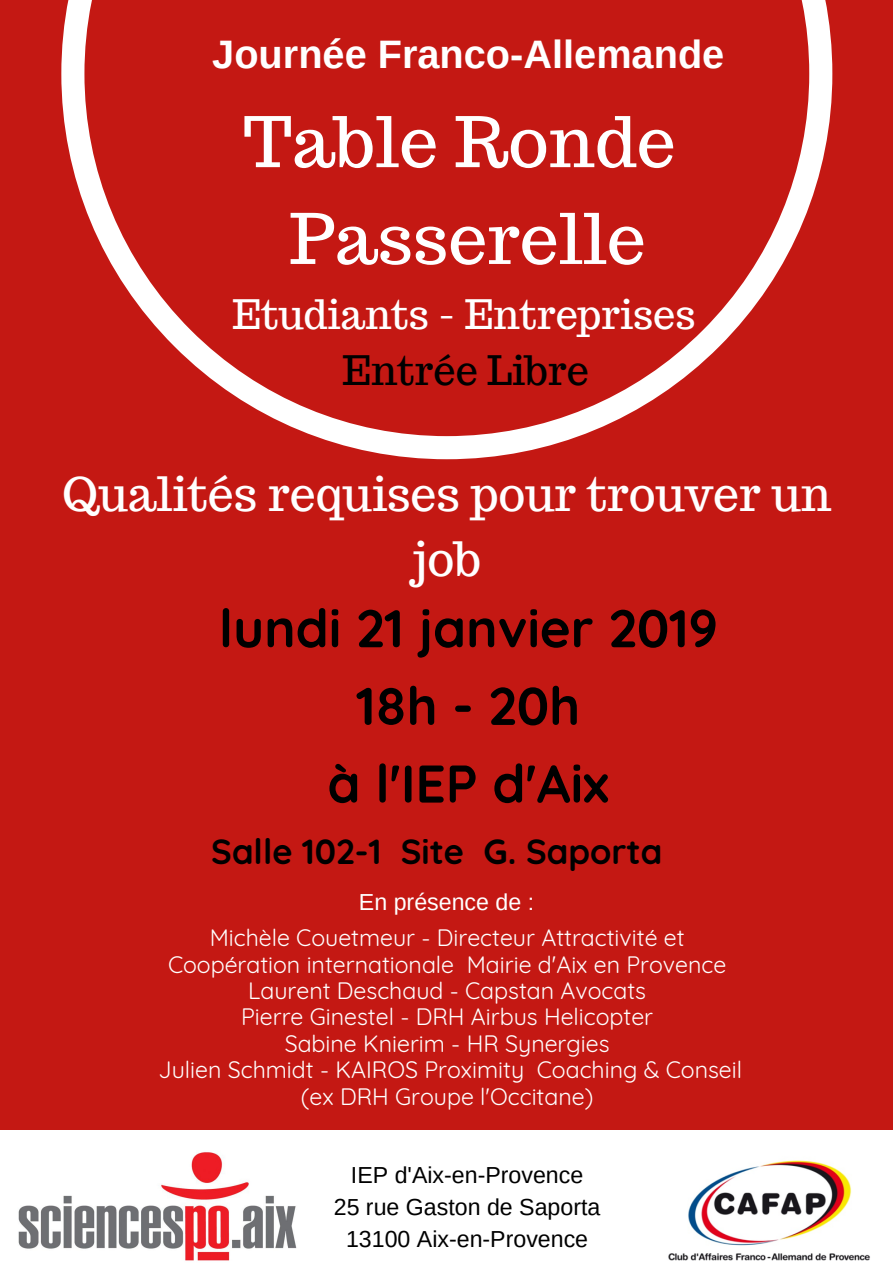
<style>
.page{position:relative;width:893px;height:1263px;background:#c41813}
.page>*{position:absolute;margin:0;border:0;box-sizing:border-box;transform-origin:0 0}
.t1{font:69.53px/96.8px "Trocchi";color:#fff;text-align:center}
.t2{font:700 52.95px/77.6px "Quicksand";color:#000;text-align:center}
.t3{font:46.35px/64.7px "Trocchi";color:#fff;text-align:center}
.t4{font:700 39.75px "Arimo";color:#fff}
.t5{font:39.75px "Trocchi";color:#fff}
.t6{font:39.75px "Trocchi";color:#000}
.t7{font:700 34.72px "Quicksand";color:#000}
.t8{font:23.17px/26.5px "Quicksand";color:#fff;text-align:center}
.t9{font:23.17px/32.1px "Arimo";color:#000;text-align:center}
.t10{font:23.17px "Arimo";color:#fff}
</style>
<div class="page">
<div style="left:0;top:1130px;width:893px;height:133px;background:#fff"></div>
<img style="left:668px;top:1160px;width:202px;height:101px">
<img style="left:18px;top:1152px;width:279px;height:109px">
<svg style="left:61px;top:0;width:771px;height:459px"></svg>
<h3 class="t4" style="left:212px;top:32px;width:514px">Journée Franco-Allemande</h3>
<h1 class="t1" style="left:243px;top:93px;width:434px">Table Ronde<br>Passerelle</h1>
<h3 class="t5" style="left:233px;top:289px;width:464px">Etudiants - Entreprises</h3>
<h3 class="t6" style="left:342px;top:344px;width:248px">Entrée Libre</h3>
<h3 class="t3" style="left:62px;top:462px;width:771px">Qualités requises pour trouver un job</h3>
<h2 class="t2" style="left:219px;top:589px;width:500px">lundi 21 janvier 2019<br>18h - 20h<br>à l'IEP d'Aix</h2>
<h3 class="t7" style="left:211px;top:830px;width:453px">Salle 102-1 Site G. Saporta</h3>
<p class="t10" style="left:359px;top:889px;width:177px">En présence de :</p>
<p class="t8" style="left:158px;top:924px;width:585px">Michèle Couetmeur - Directeur Attractivité et Coopération internationale Mairie d'Aix en Provence Laurent Deschaud - Capstan Avocats<br>Pierre Ginestel - DRH Airbus Helicopter<br>Sabine Knierim - HR Synergies<br>Julien Schmidt - KAIROS Proximity Coaching &amp; Conseil (ex DRH Groupe l'Occitane)</p>
<p class="t9" style="left:334px;top:1159px;width:268px">IEP d'Aix-en-Provence<br>25 rue Gaston de Saporta<br>13100 Aix-en-Provence</p>
</div>
